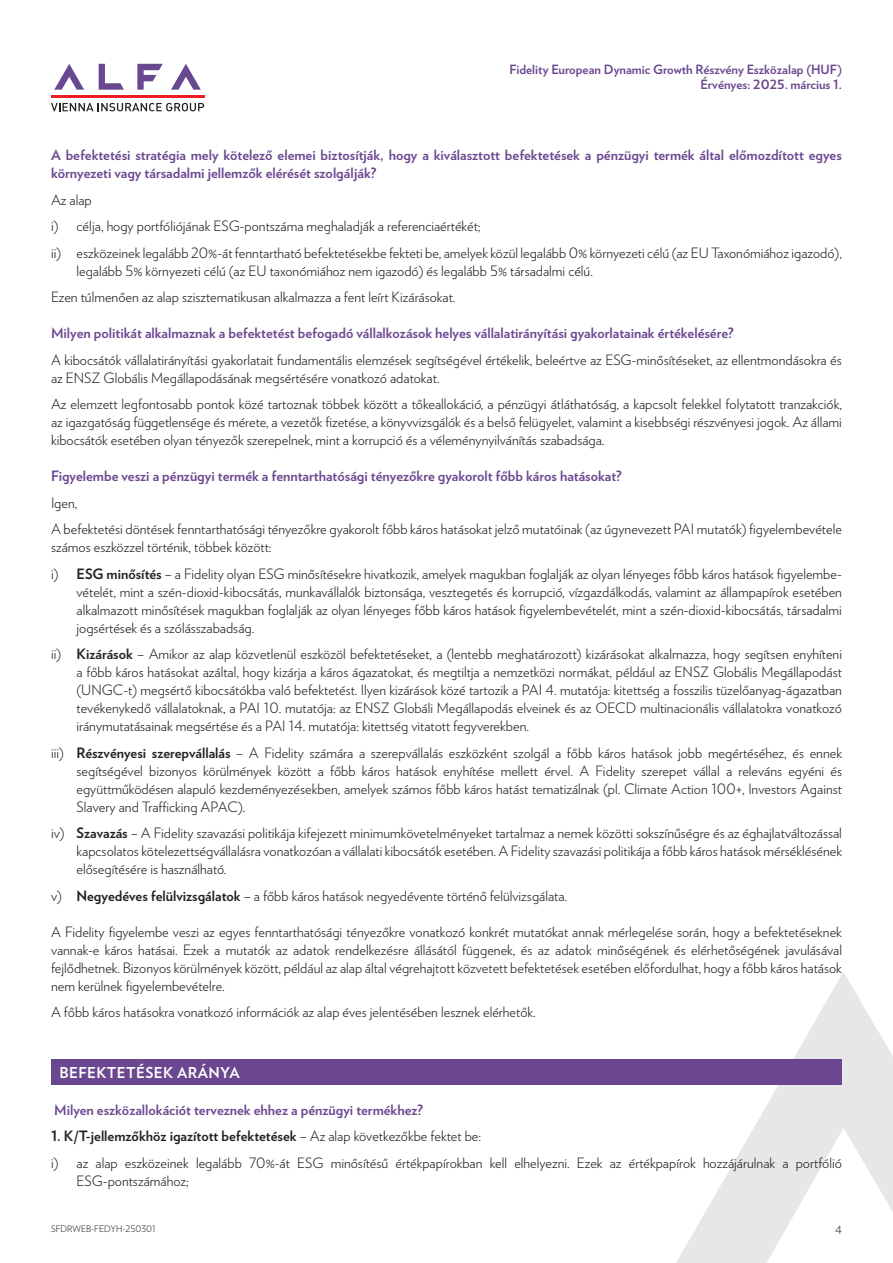
<style>
.page{position:relative;width:893px;height:1263px;background:#fff}
.page>*{position:absolute;margin:0;border:0;box-sizing:border-box;transform-origin:0 0}
.t1{font:700 15px "Verlag";letter-spacing:.025em;color:#fff}
.t2{font:300 14.25px/18px "Verlag";color:#231f20}
.t3{font:700 14.25px/18px "Verlag";color:#6a478f}
.t4{font:700 12.75px/15px "Verlag";color:#6a478f;text-align:right}
.t5{font:300 11.25px "Verlag";color:#231f20}
.t6{font:300 9px "Verlag";color:#231f20}
.s1{font-weight:700}
</style>
<div class="page">
<svg style="left:171px;top:64px;width:30px;height:26px"></svg>
<svg style="left:137px;top:64px;width:26px;height:26px"></svg>
<svg style="left:99px;top:64px;width:25px;height:26px"></svg>
<svg style="left:54px;top:64px;width:30px;height:26px"></svg>
<hr style="left:51px;top:95px;width:153px;height:3px;background:#ee1d23">
<svg style="left:51px;top:103px;width:153px;height:8px"></svg>
<svg style="left:676px;top:972px;width:217px;height:291px"></svg>
<div style="left:51px;top:1059px;width:791px;height:26px;background:#6a478f"></div>
<p class="t4" style="left:510px;top:61px;width:334px">Fidelity European Dynamic Growth Részvény Eszközalap (HUF)<br>Érvényes: 2025. március 1.</p>
<p class="t3" style="left:51px;top:145px;width:792px">A befektetési stratégia mely kötelező elemei biztosítják, hogy a kiválasztott befektetések a pénzügyi termék által előmozdított egyes környezeti vagy társadalmi jellemzők elérését szolgálják?</p>
<p class="t2" style="left:51px;top:186px;width:792px;line-height:26.5px">Az alap<br>i) célja, hogy portfóliójának ESG-pontszáma meghaladják a referenciaértékét;<br>ii) eszközeinek legalább 20%-át fenntartható befektetésekbe fekteti be, amelyek közül legalább 0% környezeti célú (az EU Taxonómiához igazodó),</p>
<p class="t2" style="left:51px;top:257px;width:543px;line-height:26.5px;text-indent:26px">legalább 5% környezeti célú (az EU taxonómiához nem igazodó) és legalább 5% társadalmi célú.<br>Ezen túlmenően az alap szisztematikusan alkalmazza a fent leírt Kizárásokat.</p>
<p class="t3" style="left:51px;top:323px;width:684px">Milyen politikát alkalmaznak a befektetést befogadó vállalkozások helyes vállalatirányítási gyakorlatainak értékelésére?</p>
<p class="t2" style="left:51px;top:350px;width:792px">A kibocsátók vállalatirányítási gyakorlatait fundamentális elemzések segítségével értékelik, beleértve az ESG-minősítéseket, az ellentmondásokra és az ENSZ Globális Megállapodásának megsértésére vonatkozó adatokat.</p>
<p class="t2" style="left:51px;top:394px;width:792px;text-align:justify">Az elemzett legfontosabb pontok közé tartoznak többek között a tőkeallokáció, a pénzügyi átláthatóság, a kapcsolt felekkel folytatott tranzakciók, az igazgatóság függetlensége és mérete, a vezetők fizetése, a könyvvizsgálók és a belső felügyelet, valamint a kisebbségi részvényesi jogok. Az állami kibocsátók esetében olyan tényezők szerepelnek, mint a korrupció és a véleménynyilvánítás szabadsága.</p>
<p class="t3" style="left:51px;top:466px;width:572px">Figyelembe veszi a pénzügyi termék a fenntarthatósági tényezőkre gyakorolt főbb káros hatásokat?</p>
<p class="t2" style="left:51px;top:489px;width:792px;line-height:26.5px">Igen,<br>A befektetési döntések fenntarthatósági tényezőkre gyakorolt főbb káros hatásokat jelző mutatóinak (az úgynevezett PAI mutatók) figyelembevétele</p>
<p class="t2" style="left:51px;top:533px;width:792px;line-height:26.5px">számos eszközzel történik, többek között:<br>i) <span class="s1">ESG minősítés</span> – a Fidelity olyan ESG minősítésekre hivatkozik, amelyek magukban foglalják az olyan lényeges főbb káros hatások figyelembe-</p>
<p class="t2" style="left:77px;top:582px;width:767px;text-align:justify">vételét, mint a szén-dioxid-kibocsátás, munkavállalók biztonsága, vesztegetés és korrupció, vízgazdálkodás, valamint az állampapírok esetében alkalmazott minősítések magukban foglalják az olyan lényeges főbb káros hatások figyelembevételét, mint a szén-dioxid-kibocsátás, társadalmi jogsértések és a szólásszabadság.</p>
<p class="t2" style="left:77px;top:644px;width:767px;text-align:justify;text-indent:-26px">ii) <span class="s1">Kizárások</span> – Amikor az alap közvetlenül eszközöl befektetéseket, a (lentebb meghatározott) kizárásokat alkalmazza, hogy segítsen enyhíteni a főbb káros hatásokat azáltal, hogy kizárja a káros ágazatokat, és megtiltja a nemzetközi normákat, például az ENSZ Globális Megállapodást (UNGC-t) megsértő kibocsátókba való befektetést. Ilyen kizárások közé tartozik a PAI 4. mutatója: kitettség a fosszilis tüzelőanyag-ágazatban tevékenykedő vállalatoknak, a PAI 10. mutatója: az ENSZ Globáli Megállapodás elveinek és az OECD multinacionális vállalatokra vonatkozó iránymutatásainak megsértése és a PAI 14. mutatója: kitettség vitatott fegyverekben.</p>
<p class="t2" style="left:77px;top:743px;width:767px;text-align:justify;text-indent:-26px">iii) <span class="s1">Részvényesi szerepvállalás</span> – A Fidelity számára a szerepvállalás eszközként szolgál a főbb káros hatások jobb megértéséhez, és ennek segítségével bizonyos körülmények között a főbb káros hatások enyhítése mellett érvel. A Fidelity szerepet vállal a releváns egyéni és együttműködésen alapuló kezdeményezésekben, amelyek számos főbb káros hatást tematizálnak (pl. Climate Action 100+, Investors Against Slavery and Trafficking APAC).</p>
<p class="t2" style="left:77px;top:823px;width:767px;text-align:justify;text-indent:-26px">iv) <span class="s1">Szavazás</span> – A Fidelity szavazási politikája kifejezett minimumkövetelményeket tartalmaz a nemek közötti sokszínűségre és az éghajlatváltozással kapcsolatos kötelezettségvállalásra vonatkozóan a vállalati kibocsátók esetében. A Fidelity szavazási politikája a főbb káros hatások mérséklésének elősegítésére is használható.</p>
<p class="t2" style="left:51px;top:886px;width:518px">v) <span class="s1">Negyedéves felülvizsgálatok</span> – a főbb káros hatások negyedévente történő felülvizsgálata.</p>
<p class="t2" style="left:51px;top:922px;width:792px;text-align:justify">A Fidelity figyelembe veszi az egyes fenntarthatósági tényezőkre vonatkozó konkrét mutatókat annak mérlegelése során, hogy a befektetéseknek vannak-e káros hatásai. Ezek a mutatók az adatok rendelkezésre állásától függenek, és az adatok minőségének és elérhetőségének javulásával fejlődhetnek. Bizonyos körülmények között, például az alap által végrehajtott közvetett befektetések esetében előfordulhat, hogy a főbb káros hatások nem kerülnek figyelembevételre.</p>
<p class="t2" style="left:51px;top:1002px;width:486px">A főbb káros hatásokra vonatkozó információk az alap éves jelentésében lesznek elérhetők.</p>
<p class="t1" style="left:60px;top:1061px;width:182px">BEFEKTETÉSEK ARÁNYA</p>
<p class="t3" style="left:54px;top:1100px;width:371px">Milyen eszközallokációt terveznek ehhez a pénzügyi termékhez?</p>
<p class="t2" style="left:51px;top:1122px;width:792px;line-height:26.5px"><span class="s1">1. K/T-jellemzőkhöz igazított befektetések</span> – Az alap következőkbe fektet be:<br>i) az alap eszközeinek legalább 70%-át ESG minősítésű értékpapírokban kell elhelyezni. Ezek az értékpapírok hozzájárulnak a portfólió</p>
<p class="t2" style="left:77px;top:1171px;width:114px">ESG-pontszámához;</p>
<p class="t6" style="left:51px;top:1222px;width:106px">SFDRWEB-FEDYH-250301</p>
<p class="t5" style="left:835px;top:1221px;width:8px">4</p>
</div>
